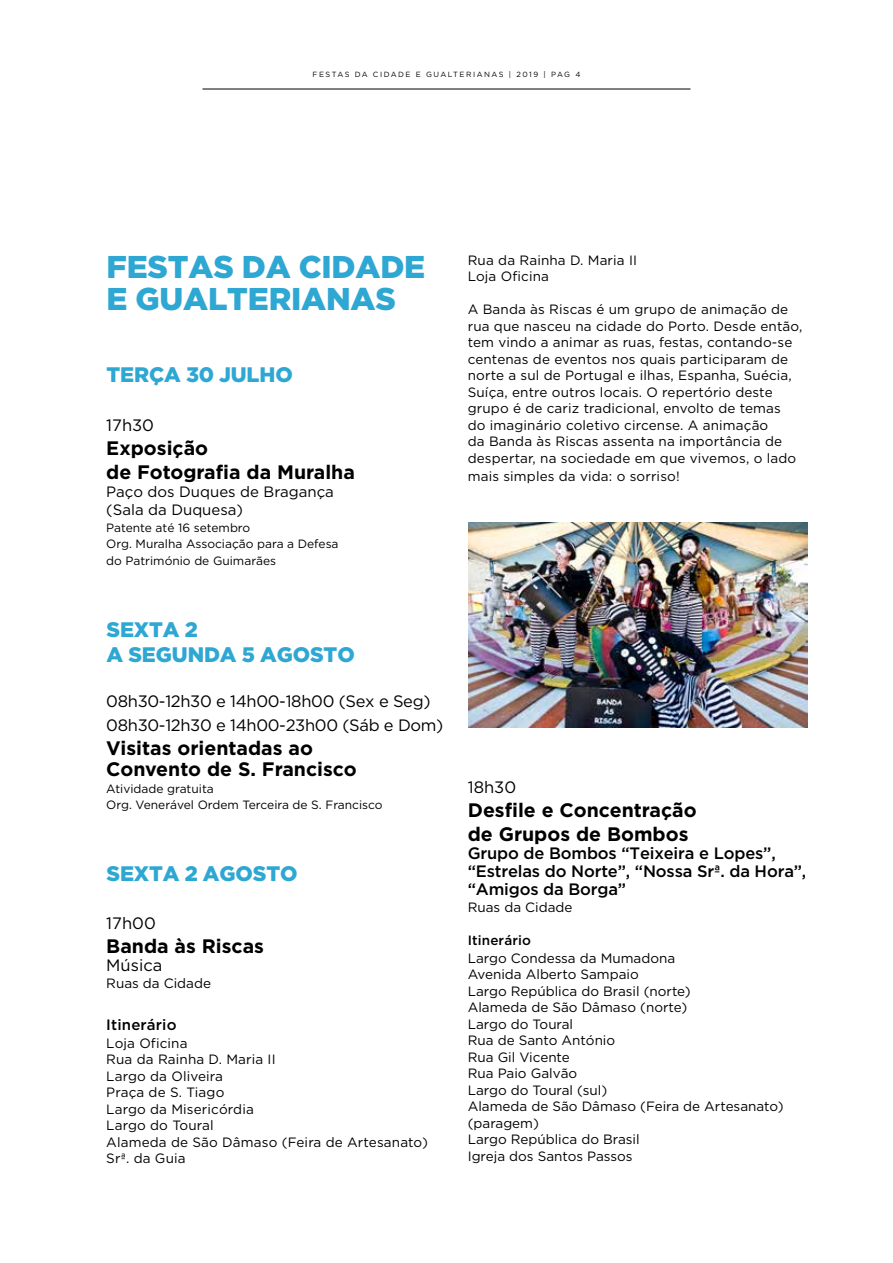
<style>
.page{position:relative;width:893px;height:1263px;background:#fff}
.page>*{position:absolute;margin:0;border:0;box-sizing:border-box;transform-origin:0 0}
.t1{font:900 31.5px/31.5px "Gotham";letter-spacing:-.005em;color:#2ea7d3}
.t2{font:900 21px/25.5px "Gotham";letter-spacing:-.005em;color:#2ea7d3}
.t3{font:700 19.5px/24px "Gotham";color:#000}
.t4{font:500 16.5px/18px "Gotham";letter-spacing:-.01em;color:#000}
.t5{font:16.5px/24px "Gotham";letter-spacing:-.02em;color:#000}
.t6{font:16.5px "Gotham";color:#000}
.t7{font:15px/18px "Gotham";color:#000}
.t8{font:500 15px "Gotham";letter-spacing:.01em;color:#000}
.t9{font:13.5px/16.5px "Gotham";letter-spacing:.01em;color:#000}
.t10{font:500 13.5px "Gotham";letter-spacing:.01em;color:#000}
.t11{font:12px/16.5px "Gotham";color:#000}
.t12{font:7.5px "Gotham";letter-spacing:.2em;color:#000}
</style>
<div class="page">
<hr style="left:202px;top:89px;width:488px;height:1px;background:#000">
<img style="left:469px;top:522px;width:339px;height:205px">
<p class="t12" style="left:313px;top:70px;width:269px">FESTAS DA CIDADE E GUALTERIANAS | 2019 | PAG 4</p>
<h1 class="t1" style="left:107px;top:250px;width:320px">FESTAS DA CIDADE<br>E GUALTERIANAS</h1>
<h2 class="t2" style="left:106px;top:361px;width:188px">TERÇA 30 JULHO</h2>
<p class="t5" style="left:106px;top:413px;width:49px">17h30</p>
<h3 class="t3" style="left:106px;top:436px;width:250px">Exposição<br>de Fotografia da Muralha</h3>
<p class="t7" style="left:106px;top:483px;width:229px">Paço dos Duques de Bragança (Sala da Duquesa)</p>
<p class="t11" style="left:106px;top:519px;width:234px">Patente até 16 setembro<br>Org. Muralha Associação para a Defesa do Património de Guimarães</p>
<h2 class="t2" style="left:106px;top:616px;width:250px">SEXTA 2<br>A SEGUNDA 5 AGOSTO</h2>
<p class="t5" style="left:106px;top:689px;width:339px">08h30-12h30 e 14h00-18h00 (Sex e Seg)<br>08h30-12h30 e 14h00-23h00 (Sáb e Dom)</p>
<h3 class="t3" style="left:106px;top:737px;width:252px;line-height:21px">Visitas orientadas ao<br>Convento de S. Francisco</h3>
<p class="t11" style="left:106px;top:780px;width:278px">Atividade gratuita<br>Org. Venerável Ordem Terceira de S. Francisco</p>
<h2 class="t2" style="left:106px;top:860px;width:193px">SEXTA 2 AGOSTO</h2>
<p class="t5" style="left:106px;top:911px;width:51px">17h00</p>
<h3 class="t3" style="left:106px;top:934px;width:159px">Banda às Riscas</h3>
<p class="t6" style="left:106px;top:956px;width:58px">Música</p>
<p class="t9" style="left:106px;top:974px;width:106px">Ruas da Cidade</p>
<p class="t8" style="left:106px;top:1016px;width:72px">Itinerário</p>
<p class="t9" style="left:106px;top:1034px;width:323px">Loja Oficina<br>Rua da Rainha D. Maria II<br>Largo da Oliveira<br>Praça de S. Tiago<br>Largo da Misericórdia<br>Largo do Toural<br>Alameda de São Dâmaso (Feira de Artesanato)<br>Srª. da Guia</p>
<p class="t9" style="left:468px;top:252px;width:171px">Rua da Rainha D. Maria II<br>Loja Oficina</p>
<p class="t9" style="left:468px;top:301px;width:336px">A Banda às Riscas é um grupo de animação de rua que nasceu na cidade do Porto. Desde então, tem vindo a animar as ruas, festas, contando-se centenas de eventos nos quais participaram de norte a sul de Portugal e ilhas, Espanha, Suécia, Suíça, entre outros locais. O repertório deste grupo é de cariz tradicional, envolto de temas<br>do imaginário coletivo circense. A animação<br>da Banda às Riscas assenta na importância de despertar, na sociedade em que vivemos, o lado</p>
<p class="t9" style="left:468px;top:468px;width:213px">mais simples da vida: o sorriso!</p>
<p class="t5" style="left:468px;top:775px;width:50px">18h30</p>
<h3 class="t3" style="left:468px;top:798px;width:230px">Desfile e Concentração de Grupos de Bombos</h3>
<p class="t4" style="left:468px;top:844px;width:340px">Grupo de Bombos “Teixeira e Lopes”, “Estrelas do Norte”, “Nossa Srª. da Hora”, “Amigos da Borga”</p>
<p class="t9" style="left:468px;top:898px;width:106px">Ruas da Cidade</p>
<p class="t10" style="left:468px;top:932px;width:65px">Itinerário</p>
<p class="t9" style="left:468px;top:949px;width:317px">Largo Condessa da Mumadona<br>Avenida Alberto Sampaio<br>Largo República do Brasil (norte)<br>Alameda de São Dâmaso (norte)<br>Largo do Toural<br>Rua de Santo António<br>Rua Gil Vicente<br>Rua Paio Galvão<br>Largo do Toural (sul)<br>Alameda de São Dâmaso (Feira de Artesanato) (paragem)<br>Largo República do Brasil<br>Igreja dos Santos Passos</p>
</div>
